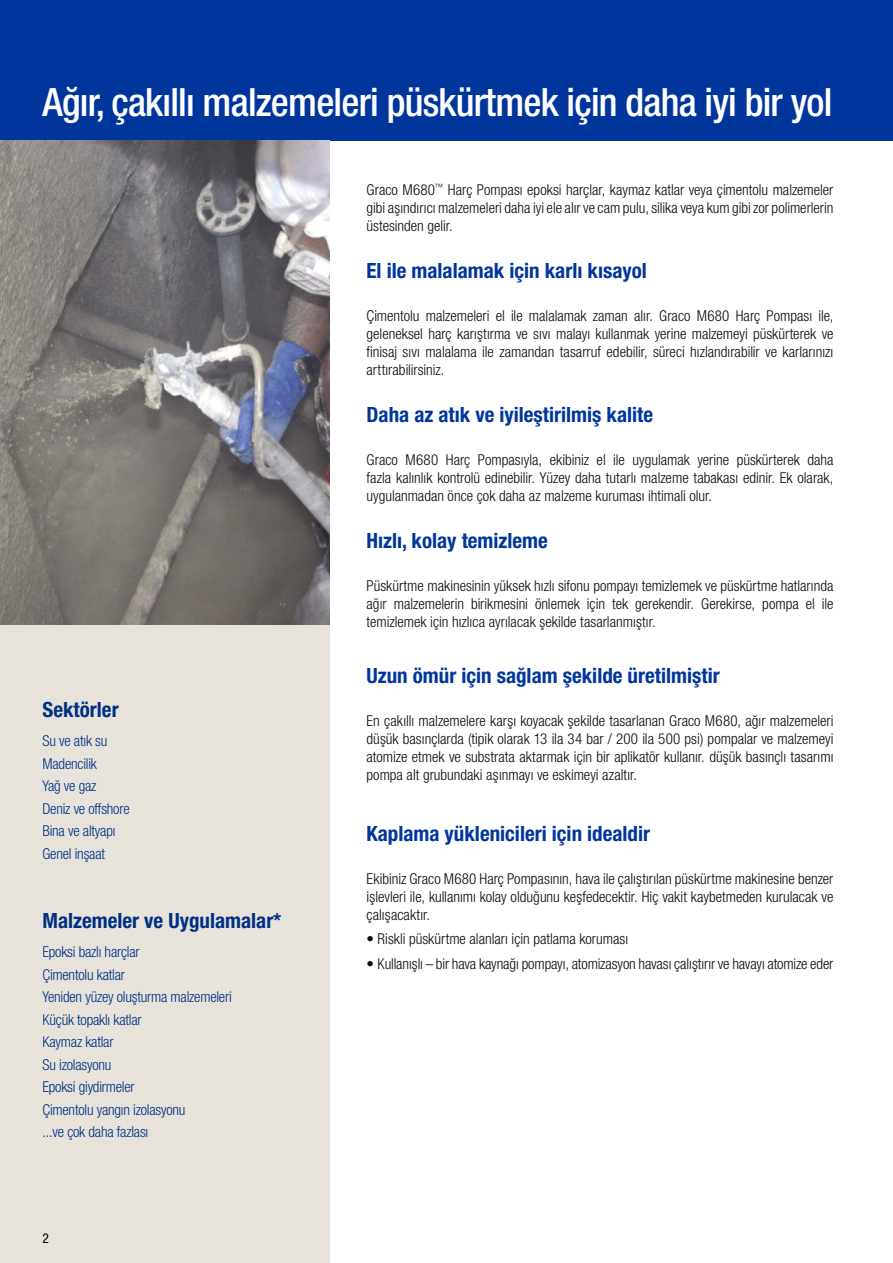
<style>
.page{position:relative;width:893px;height:1263px;background:#fff}
.page>*{position:absolute;margin:0;border:0;box-sizing:border-box;transform-origin:0 0}
.t1{font:500 condensed 39px "Helvetica Neue LTCE";letter-spacing:-.02em;color:#fff}
.t2{font:700 condensed 21px "Helvetica Neue LTCE";color:#00369c}
.t3{font:700 condensed 21px "Helvetica Neue LTCE";color:#003085}
.t4{font:300 condensed 15px/18px "Helvetica Neue LTCE";color:#0d0d0d;text-align:justify}
.t5{font:300 condensed 15px/22.5px "Helvetica Neue LTCE";letter-spacing:-.015em;color:#003085}
.t6{font:condensed 13.5px "Helvetica Neue LT Std";color:#000}
</style>
<div class="page">
<div style="left:0;top:0;width:893px;height:140px;background:#00369c"></div>
<div style="left:0;top:140px;width:330px;height:1123px;background:#e7e3da"></div>
<img style="left:0;top:140px;width:330px;height:484px">
<h1 class="t1" style="left:43px;top:88px;width:791px">Ağır, çakıllı malzemeleri püskürtmek için daha iyi bir yol</h1>
<p class="t4" style="left:367px;top:182px;width:468px">Graco M680<sup>™</sup> Harç Pompası epoksi harçlar, kaymaz katlar veya çimentolu malzemeler gibi aşındırıcı malzemeleri daha iyi ele alır ve cam pulu, silika veya kum gibi zor polimerlerin üstesinden gelir.</p>
<h2 class="t2" style="left:367px;top:263px;width:282px">El ile malalamak için karlı kısayol</h2>
<p class="t4" style="left:367px;top:308px;width:468px">Çimentolu malzemeleri el ile malalamak zaman alır. Graco M680 Harç Pompası ile, geleneksel harç karıştırma ve sıvı malayı kullanmak yerine malzemeyi püskürterek ve finisaj sıvı malalama ile zamandan tasarruf edebilir, süreci hızlandırabilir ve karlarınızı arttırabilirsiniz.</p>
<h2 class="t2" style="left:367px;top:407px;width:288px">Daha az atık ve iyileştirilmiş kalite</h2>
<p class="t4" style="left:367px;top:452px;width:468px">Graco M680 Harç Pompasıyla, ekibiniz el ile uygulamak yerine püskürterek daha fazla kalınlık kontrolü edinebilir. Yüzey daha tutarlı malzeme tabakası edinir. Ek olarak, uygulanmadan önce çok daha az malzeme kuruması ihtimali olur.</p>
<h2 class="t2" style="left:367px;top:533px;width:183px">Hızlı, kolay temizleme</h2>
<p class="t4" style="left:367px;top:578px;width:469px">Püskürtme makinesinin yüksek hızlı sifonu pompayı temizlemek ve püskürtme hatlarında ağır malzemelerin birikmesini önlemek için tek gerekendir. Gerekirse, pompa el ile temizlemek için hızlıca ayrılacak şekilde tasarlanmıştır.</p>
<h2 class="t3" style="left:43px;top:702px;width:78px">Sektörler</h2>
<p class="t5" style="left:43px;top:731px;width:89px">Su ve atık su<br>Madencilik<br>Yağ ve gaz<br>Deniz ve offshore<br>Bina ve altyapı<br>Genel inşaat</p>
<h2 class="t3" style="left:43px;top:913px;width:240px">Malzemeler ve Uygulamalar*</h2>
<p class="t5" style="left:43px;top:943px;width:191px">Epoksi bazlı harçlar<br>Çimentolu katlar<br>Yeniden yüzey oluşturma malzemeleri<br>Küçük topaklı katlar<br>Kaymaz katlar<br>Su izolasyonu<br>Epoksi giydirmeler<br>Çimentolu yangın izolasyonu<br>...ve çok daha fazlası</p>
<p class="t6" style="left:43px;top:1233px;width:8px">2</p>
<h2 class="t2" style="left:367px;top:668px;width:355px">Uzun ömür için sağlam şekilde üretilmiştir</h2>
<p class="t4" style="left:367px;top:713px;width:468px">En çakıllı malzemelere karşı koyacak şekilde tasarlanan Graco M680, ağır malzemeleri düşük basınçlarda (tipik olarak 13 ila 34 bar / 200 ila 500 psi) pompalar ve malzemeyi atomize etmek ve substrata aktarmak için bir aplikatör kullanır. düşük basınçlı tasarımı pompa alt grubundaki aşınmayı ve eskimeyi azaltır.</p>
<h2 class="t2" style="left:367px;top:826px;width:285px">Kaplama yüklenicileri için idealdir</h2>
<p class="t4" style="left:367px;top:871px;width:468px">Ekibiniz Graco M680 Harç Pompasının, hava ile çalıştırılan püskürtme makinesine benzer işlevleri ile, kullanımı kolay olduğunu keşfedecektir. Hiç vakit kaybetmeden kurulacak ve çalışacaktır.</p>
<p class="t4" style="left:367px;top:932px;width:263px">• Riskli püskürtme alanları için patlama koruması</p>
<p class="t4" style="left:367px;top:956px;width:468px">• Kullanışlı – bir hava kaynağı pompayı, atomizasyon havası çalıştırır ve havayı atomize eder</p>
</div>
